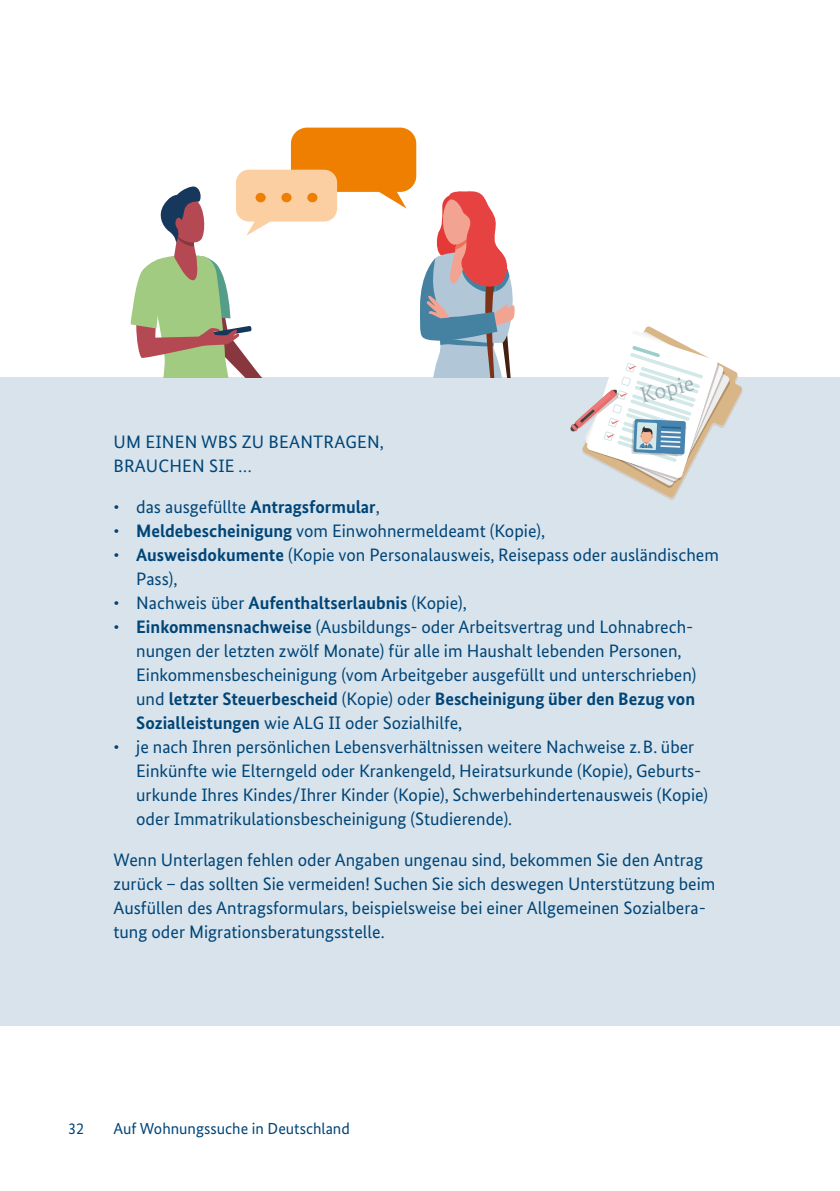
<style>
.page{position:relative;width:840px;height:1191px;background:#fff}
.page>*{position:absolute;margin:0;border:0;box-sizing:border-box;transform-origin:0 0}
.Kasten_Bundessans{font:18px/24px "Bundes Sans";color:#004578}
.Kasten_Ueber_Vers_bl{font:18px/24px "Bundes Sans";letter-spacing:.01em;color:#004578}
.t1{font:16px "Bundes Sans";color:#004578}
.s1{font-weight:700}
</style>
<div class="page">
<div style="left:0;top:377px;width:839px;height:648px;background:#d8e3eb"></div>
<svg style="left:570px;top:326px;width:172px;height:174px"></svg>
<svg style="left:420px;top:191px;width:95px;height:186px"></svg>
<div style="left:291px;top:128px;width:125px;height:64px;background:#ee7f00;border-radius:16px"></div>
<svg style="left:359px;top:190px;width:47px;height:19px"></svg>
<div style="left:236px;top:170px;width:101px;height:51px;background:#fbcfa1;border-radius:13px"></div>
<svg style="left:130px;top:186px;width:153px;height:191px"></svg>
<div style="left:255px;top:193px;width:10px;height:9px;background:#ee7f00;border-radius:50%"></div>
<div style="left:281px;top:193px;width:10px;height:9px;background:#ee7f00;border-radius:50%"></div>
<div style="left:307px;top:193px;width:10px;height:9px;background:#ee7f00;border-radius:50%"></div>
<p class="Kasten_Ueber_Vers_bl" style="left:113px;top:430px;width:271px">UM EINEN WBS ZU BEANTRAGEN,<br>BRAUCHEN SIE …</p>
<p class="Kasten_Bundessans" style="left:113px;top:495px;width:267px">• das ausgefüllte <span class="s1">Antragsformular</span>,</p>
<p class="Kasten_Bundessans" style="left:113px;top:519px;width:433px">• <span class="s1">Meldebescheinigung</span> vom Einwohnermeldeamt (Kopie),</p>
<p class="Kasten_Bundessans" style="left:136px;top:543px;width:584px;text-indent:-23px">• <span class="s1">Ausweisdokumente</span> (Kopie von Personalausweis, Reisepass oder ausländischem<br>Pass),</p>
<p class="Kasten_Bundessans" style="left:113px;top:591px;width:354px">• Nachweis über <span class="s1">Aufenthaltserlaubnis</span> (Kopie),</p>
<p class="Kasten_Bundessans" style="left:136px;top:615px;width:561px;text-indent:-23px">• <span class="s1">Einkommensnachweise</span> (Ausbildungs- oder Arbeitsvertrag und Lohnabrech&shy;nungen der letzten zwölf Monate) für alle im Haushalt lebenden Personen, Einkommensbescheinigung (vom Arbeitgeber ausgefüllt und unterschrieben) und <span class="s1">letzter Steuerbescheid</span> (Kopie) oder <span class="s1">Bescheinigung über den Bezug von Sozialleistungen</span> wie ALG II oder Sozialhilfe,</p>
<p class="Kasten_Bundessans" style="left:136px;top:735px;width:573px;text-indent:-23px">• je nach Ihren persönlichen Lebensverhältnissen weitere Nachweise z.B. über Einkünfte wie Elterngeld oder Krankengeld, Heiratsurkunde (Kopie), Geburts&shy;urkunde Ihres Kindes/Ihrer Kinder (Kopie), Schwerbehindertenausweis (Kopie) oder Immatrikulationsbescheinigung (Studierende).</p>
<p class="Kasten_Bundessans" style="left:113px;top:848px;width:603px">Wenn Unterlagen fehlen oder Angaben ungenau sind, bekommen Sie den Antrag zurück – das sollten Sie vermeiden! Suchen Sie sich deswegen Unterstützung beim Ausfüllen des Antragsformulars, beispielsweise bei einer Allgemeinen Sozialbera&shy;tung oder Migrationsberatungsstelle.</p>
<p class="t1" style="left:68px;top:1119px;width:17px">32</p>
<p class="t1" style="left:113px;top:1119px;width:238px">Auf Wohnungssuche in Deutschland</p>
</div>
